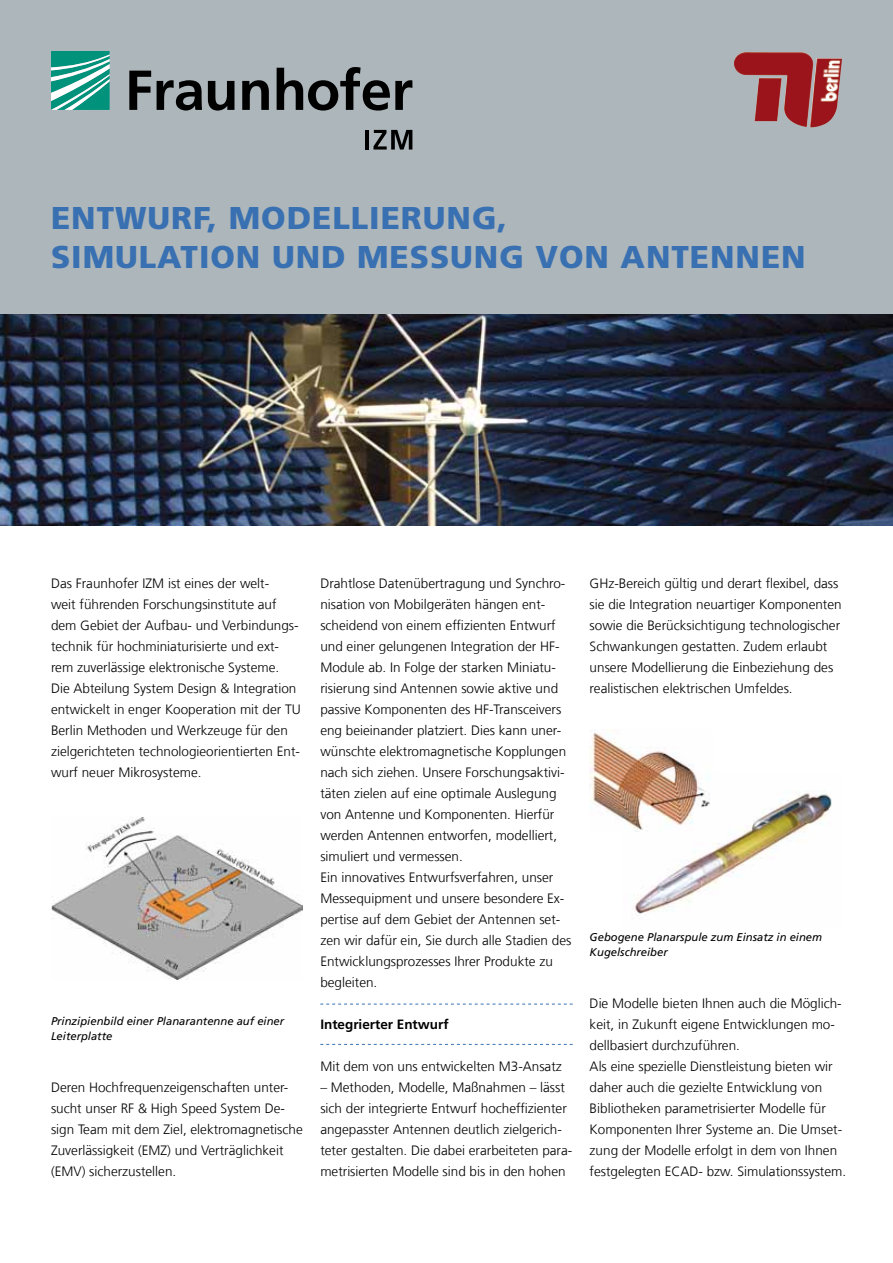
<style>
.page{position:relative;width:893px;height:1263px;background:#fff}
.page>*{position:absolute;margin:0;border:0;box-sizing:border-box;transform-origin:0 0}
.t1{font:900 31.5px/39px "Frutiger LT Com";letter-spacing:.03em;color:#3870b2}
.t2{font:300 13.5px/21px "Frutiger LT Com";color:#000}
.t3{font:700 13.5px "Frutiger LT Com";color:#000}
.t4{font:italic 11.25px/15px "Frutiger LT Com";color:#000}
</style>
<div class="page">
<div style="left:0;top:0;width:893px;height:315px;background:#adb6ba"></div>
<svg style="left:320px;top:1004px;width:253px;height:1px"></svg>
<svg style="left:320px;top:1044px;width:253px;height:1px"></svg>
<svg style="left:51px;top:51px;width:59px;height:59px;background:#4bb0a0"></svg>
<svg style="left:129px;top:67px;width:283px;height:44px"></svg>
<hr style="left:365px;top:130px;width:4px;height:20px;background:#000">
<svg style="left:373px;top:130px;width:39px;height:20px"></svg>
<img style="left:734px;top:52px;width:17px;height:20px">
<img style="left:634px;top:792px;width:198px;height:122px">
<img style="left:590px;top:729px;width:122px;height:102px">
<img style="left:0;top:315px;width:893px;height:210px">
<img style="left:51px;top:817px;width:252px;height:162px">
<h1 class="t1" style="left:51px;top:199px;width:458px">ENTWURF, MODELLIERUNG,<br>SIMULATION UND MESS</h1>
<h1 class="t1" style="left:450px;top:238px;width:357px">UNG VON ANTENNEN</h1>
<p class="t2" style="left:51px;top:573px;width:251px">Das Fraunhofer IZM ist eines der welt-<br>weit führenden Forschungsinstitute auf dem Gebiet der Aufbau- und Verbindungs&shy;technik für hochminiaturisierte und ext&shy;rem zuverlässige elektronische Systeme.<br>Die Abteilung System Design &amp; Integration entwickelt in enger Kooperation mit der TU Berlin Methoden und Werkzeuge für den zielgerichteten technologieorientierten Ent&shy;wurf neuer Mikrosysteme.</p>
<p class="t4" style="left:51px;top:1014px;width:235px">Prinzipienbild einer Planarantenne auf einer<br>Leiterplatte</p>
<p class="t2" style="left:51px;top:1077px;width:253px">Deren Hochfrequenzeigenschaften unter&shy;sucht unser RF &amp; High Speed System De&shy;sign Team mit dem Ziel, elektromagnetische Zuverlässigkeit (EMZ) und Verträglichkeit (EMV) sicherzustellen.</p>
<p class="t2" style="left:320px;top:573px;width:253px">Drahtlose Datenübertragung und Synchro&shy;nisation von Mobilgeräten hängen ent&shy;scheidend von einem effizienten Entwurf und einer gelungenen Integration der HF-Module ab. In Folge der starken Miniatu&shy;risierung sind Antennen sowie aktive und passive Komponenten des HF-Transceivers eng beieinander platziert. Dies kann uner&shy;wünschte elektromagnetische Kopplungen nach sich ziehen. Unsere Forschungsaktivi&shy;täten zielen auf eine optimale Auslegung von Antenne und Komponenten. Hierfür werden Antennen entworfen, modelliert, simuliert und vermessen.<br>Ein innovatives Entwurfsverfahren, unser Messequipment und unsere besondere Ex&shy;pertise auf dem Gebiet der Antennen set&shy;zen wir dafür ein, Sie durch alle Stadien des Entwicklungsprozesses Ihrer Produkte zu begleiten.</p>
<p class="t3" style="left:320px;top:1017px;width:130px">Integrierter Entwurf</p>
<p class="t2" style="left:320px;top:1056px;width:243px">Mit dem von uns entwickelten M3-Ansatz</p>
<p class="t2" style="left:320px;top:1077px;width:254px">– Methoden, Modelle, Maßnahmen – lässt sich der integrierte Entwurf hocheffizienter angepasster Antennen deutlich zielgerich&shy;teter gestalten. Die dabei erarbeiteten para&shy;metrisierten Modelle sind bis in den hohen</p>
<p class="t2" style="left:590px;top:573px;width:254px">GHz-Bereich gültig und derart flexibel, dass sie die Integration neuartiger Komponenten sowie die Berücksichtigung technologischer Schwankungen gestatten. Zudem erlaubt unsere Modellierung die Einbeziehung des realistischen elektrischen Umfeldes.</p>
<p class="t4" style="left:590px;top:930px;width:234px">Gebogene Planarspule zum Einsatz in einem<br>Kugelschreiber</p>
<p class="t2" style="left:590px;top:993px;width:258px">Die Modelle bieten Ihnen auch die Möglich&shy;keit, in Zukunft eigene Entwicklungen mo&shy;dellbasiert durchzuführen.<br>Als eine spezielle Dienstleistung bieten wir daher auch die gezielte Entwicklung von Bibliotheken parametrisierter Modelle für Komponenten Ihrer Systeme an. Die Umset&shy;zung der Modelle erfolgt in dem von Ihnen festgelegten ECAD- bzw. Simulationssystem.</p>
</div>
